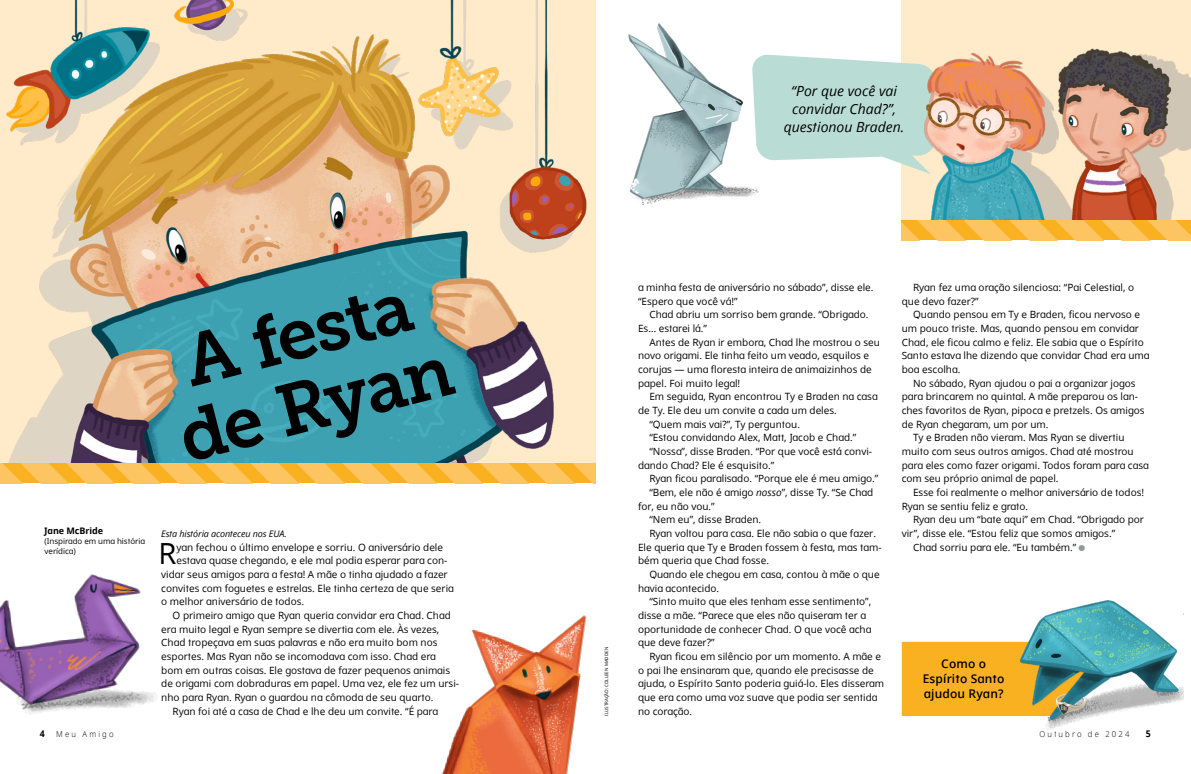
<style>
.page{position:relative;width:1191px;height:774px;background:#fff}
.page>*{position:absolute;margin:0;border:0;box-sizing:border-box;transform-origin:0 0}
.h1_Museo_title{font:72.2px/72.1px "Museo Slablds Lat 700";color:#000;text-align:center}
.p1_first{font:29.1px "Dots Solidlds Lat";color:#000}
.t1{font:italic 14px/18px "Dots Solidlds Lat";color:#000;text-align:center}
.p1_aside_info_first__literacy_prompt{font:600 12px/15px "Dots Solidlds Lat";letter-spacing:.01em;color:#000;text-align:center}
.p1{font:10px/13.7px "Dots Solidlds Lat";color:#000}
.p1_first-2{font:10px "Dots Solidlds Lat";color:#000}
.t2{font:700 9.2px "Dots Solidlds Lat";color:#000;scale:.95 1}
.p1_bio{font:italic 9px "Dots Solidlds Lat";letter-spacing:-.01em;color:#000}
.p1_author-name{font:700 9px "Dots Solidlds Lat";letter-spacing:-.005em;color:#000}
.t3{font:300 8.2px "Dots Solidlds Lat";letter-spacing:.28em;color:#000;scale:.95 1}
.p1_author-role{font:8px/10px "Dots Solidlds Lat";letter-spacing:-.005em;color:#000}
.t4{font:4.5px "Dots Solidlds Lat";color:#000}
.s1{font-style:italic}
.s2{font-family:"Ding P Ilds Dpi";font-size:8.5px;color:#969798}
</style>
<div class="page">
<svg style="left:769px;top:54px;width:132px;height:110px;background:#bfe0d7"></svg>
<div style="left:901px;top:642px;width:116px;height:74px;background:#fab121"></div>
<img style="left:901px;top:0;width:290px;height:220px">
<img style="left:0;top:0;width:595px;height:463px">
<img style="left:0;top:574px;width:157px;height:141px">
<img style="left:442px;top:615px;width:145px;height:159px">
<svg style="left:0;top:463px;width:595px;height:20px;background:#fbbc48"></svg>
<svg style="left:901px;top:220px;width:290px;height:20px;background:#fbbc48"></svg>
<img style="left:628px;top:23px;width:141px;height:182px">
<img style="left:1017px;top:600px;width:166px;height:130px">
<img style="left:1053px;top:694px;width:34px;height:20px">
<p class="h1_Museo_title" style="left:152px;top:332px;width:281px;rotate:-15deg">A festa de Ryan</p>
<p class="p1_author-name" style="left:45px;top:524px;width:60px">Jane McBride</p>
<p class="p1_author-role" style="left:45px;top:536px;width:102px">(Inspirado em uma história verídica)</p>
<p class="p1_bio" style="left:161px;top:527px;width:127px">Esta história aconteceu nos EUA.</p>
<p class="p1_first" style="left:158px;top:532px;width:20px">R</p>
<p class="p1_first-2" style="left:176px;top:540px;width:268px">yan fechou o último envelope e sorriu. O aniversário dele</p>
<p class="p1_first-2" style="left:176px;top:553px;width:272px">estava quase chegando, e ele mal podia esperar para con-</p>
<p class="p1_first-2" style="left:161px;top:567px;width:288px">vidar seus amigos para a festa! A mãe o tinha ajudado a fazer</p>
<p class="p1_first-2" style="left:161px;top:581px;width:294px">convites com foguetes e estrelas. Ele tinha certeza de que seria</p>
<p class="p1_first-2" style="left:161px;top:594px;width:144px">o melhor aniversário de todos.</p>
<p class="p1" style="left:161px;top:608px;width:299px;text-indent:11px">O primeiro amigo que Ryan queria convidar era Chad. Chad era muito legal e Ryan sempre se divertia com ele. Às vezes, Chad tropeçava em suas palavras e não era muito bom nos esportes. Mas Ryan não se incomodava com isso. Chad era bom em outras coisas. Ele gostava de fazer pequenos animais de origami com dobraduras em papel. Uma vez, ele fez um ursi&shy;nho para Ryan. Ryan o guardou na cômoda de seu quarto.</p>
<p class="p1" style="left:173px;top:704px;width:267px">Ryan foi até a casa de Chad e lhe deu um convite. “É para</p>
<p class="t1" style="left:783px;top:82px;width:122px">“Por que você vai convidar Chad?”, questionou Braden.</p>
<p class="t4" style="left:603px;top:716px;width:70px;rotate:-90deg">ILUSTRAÇÃO: COLLEEN MADDEN</p>
<p class="p1" style="left:638px;top:280px;width:237px">a minha festa de aniversário no sábado”, disse ele. “Espero que você vá!”</p>
<p class="p1" style="left:638px;top:308px;width:232px;text-indent:11px">Chad abriu um sorriso bem grande. “Obrigado.<br>Es… estarei lá.”</p>
<p class="p1" style="left:638px;top:335px;width:243px;text-indent:11px">Antes de Ryan ir embora, Chad lhe mostrou o seu novo origami. Ele tinha feito um veado, esquilos e corujas — uma floresta inteira de animaizinhos de papel. Foi muito legal!</p>
<p class="p1" style="left:638px;top:390px;width:241px;text-indent:11px">Em seguida, Ryan encontrou Ty e Braden na casa de Ty. Ele deu um convite a cada um deles.</p>
<p class="p1" style="left:649px;top:417px;width:152px">“Quem mais vai?”, Ty perguntou.</p>
<p class="p1" style="left:649px;top:431px;width:208px">“Estou convidando Alex, Matt, Jacob e Chad.”</p>
<p class="p1" style="left:638px;top:444px;width:236px;text-indent:11px">“Nossa”, disse Braden. “Por que você está convi&shy;dando Chad? Ele é esquisito.”</p>
<p class="p1" style="left:649px;top:472px;width:230px">Ryan ficou paralisado. “Porque ele é meu amigo.”</p>
<p class="p1" style="left:638px;top:485px;width:237px;text-indent:11px">“Bem, ele não é amigo <span class="s1">nosso</span>”, disse Ty. “Se Chad for, eu não vou.”</p>
<p class="p1" style="left:649px;top:513px;width:113px">“Nem eu”, disse Braden.</p>
<p class="p1" style="left:638px;top:526px;width:245px;text-indent:11px">Ryan voltou para casa. Ele não sabia o que fazer.<br>Ele queria que Ty e Braden fossem à festa, mas tam&shy;bém queria que Chad fosse.</p>
<p class="p1" style="left:638px;top:567px;width:243px;text-indent:11px">Quando ele chegou em casa, contou à mãe o que havia acontecido.</p>
<p class="p1" style="left:638px;top:595px;width:235px;text-indent:11px">“Sinto muito que eles tenham esse sentimento”, disse a mãe. “Parece que eles não quiseram ter a oportunidade de conhecer Chad. O que você acha que deve fazer?”</p>
<p class="p1" style="left:638px;top:649px;width:248px;text-indent:11px">Ryan ficou em silêncio por um momento. A mãe e o pai lhe ensinaram que, quando ele precisasse de ajuda, o Espírito Santo poderia guiá-lo. Eles disseram que era como uma voz suave que podia ser sentida no coração.</p>
<p class="p1" style="left:901px;top:280px;width:234px;text-indent:11px">Ryan fez uma oração silenciosa: “Pai Celestial, o que devo fazer?”</p>
<p class="p1" style="left:901px;top:308px;width:249px;text-indent:11px">Quando pensou em Ty e Braden, ficou nervoso e um pouco triste. Mas, quando pensou em convidar Chad, ele ficou calmo e feliz. Ele sabia que o Espírito Santo estava lhe dizendo que convidar Chad era uma boa escolha.</p>
<p class="p1" style="left:901px;top:376px;width:244px;text-indent:11px">No sábado, Ryan ajudou o pai a organizar jogos para brincarem no quintal. A mãe preparou os lan&shy;ches favoritos de Ryan, pipoca e pretzels. Os amigos de Ryan chegaram, um por um.</p>
<p class="p1" style="left:901px;top:431px;width:248px;text-indent:11px">Ty e Braden não vieram. Mas Ryan se divertiu muito com seus outros amigos. Chad até mostrou para eles como fazer origami. Todos foram para casa com seu próprio animal de papel.</p>
<p class="p1" style="left:901px;top:485px;width:244px;text-indent:11px">Esse foi realmente o melhor aniversário de todos!<br>Ryan se sentiu feliz e grato.</p>
<p class="p1" style="left:901px;top:513px;width:244px;text-indent:11px">Ryan deu um “bate aqui” em Chad. “Obrigado por vir”, disse ele. “Estou feliz que somos amigos.”</p>
<p class="p1" style="left:913px;top:540px;width:174px">Chad sorriu para ele. “Eu também.” <span class="s2">●</span></p>
<p class="p1_aside_info_first__literacy_prompt" style="left:922px;top:656px;width:83px">Como o<br>Espírito Santo ajudou Ryan?</p>
<p class="t2" style="left:40px;top:727px;width:7px">4</p>
<p class="t3" style="left:56px;top:728px;width:62px">Meu Amigo</p>
<p class="t3" style="left:1039px;top:728px;width:96px">Outubro de 2024</p>
<p class="t2" style="left:1146px;top:727px;width:7px">5</p>
</div>
